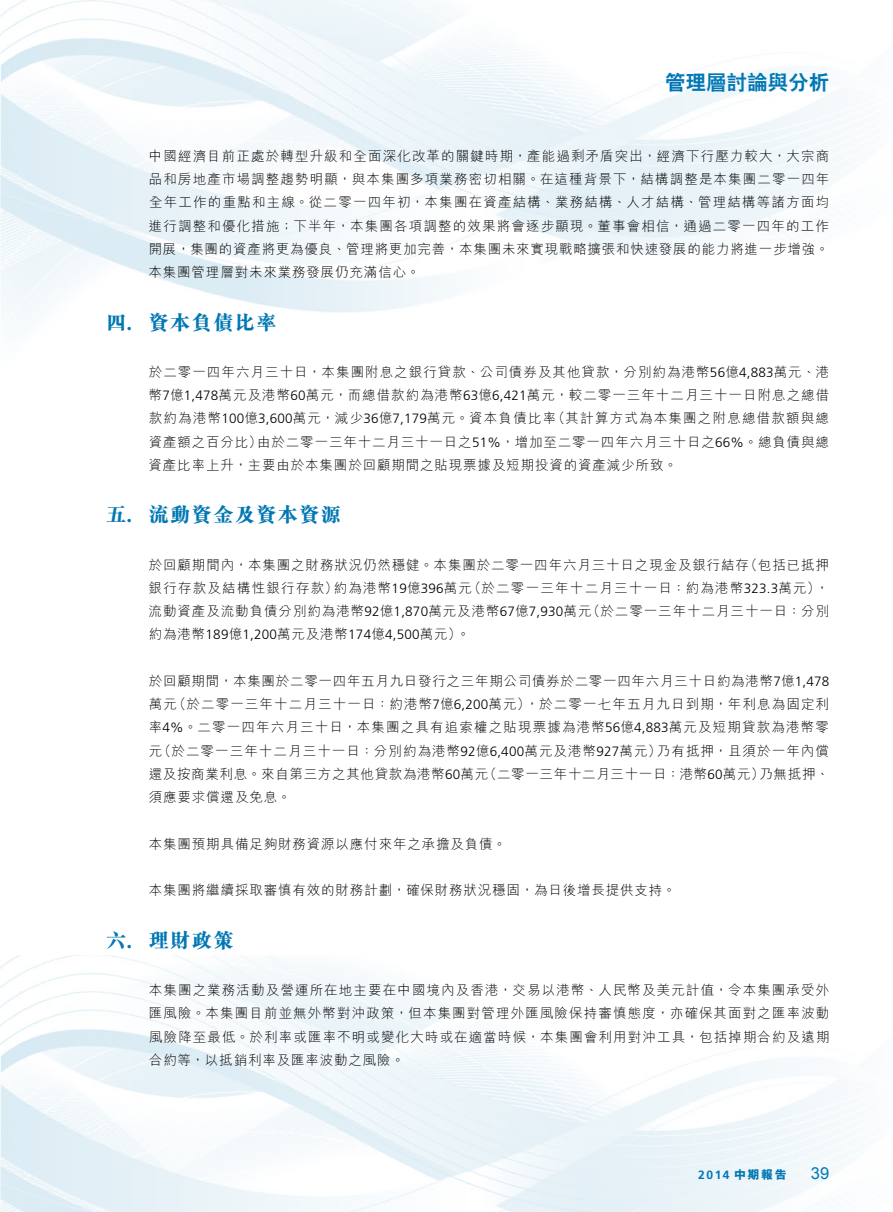
<style>
.page{position:relative;width:893px;height:1212px;background:#fff}
.page>*{position:absolute;margin:0;border:0;box-sizing:border-box;transform-origin:0 0}
.t1{font:800 20.25px "M Sung HK";letter-spacing:.06em;color:#0077b4}
.t2{font:800 20.25px "C Hei 2 HK";letter-spacing:.015em;color:#0077b4}
.t3{font:16.5px "Arial";color:#0077b4}
.t4{font:300 13.5px/23.2px "M Hei HK";letter-spacing:.065em;color:#000;text-align:justify}
.t5{font:300 13.5px "Frutiger LT Std";letter-spacing:.015em;color:#000}
.t6{font:700 12px "Frutiger LT Std";color:#0077b4}
.s1{font-family:"Times LT Std";font-weight:700}
.s2{font-family:"Frutiger LT Std"}
.s3{font-family:"M Hei HK"}
.s4{font-family:"M Hei HK";font-weight:800}
</style>
<div class="page">
<svg style="left:0;top:0;width:847px;height:321px"></svg>
<svg style="left:0;top:955px;width:847px;height:257px"></svg>
<h1 class="t2" style="left:665px;top:73px;width:165px">管理層討論與分析</h1>
<p class="t4" style="left:148px;top:144px;width:682px">中國經濟目前正處於轉型升級和全面深化改革的關鍵時期，產能過剩矛盾突出，經濟下行壓力較大，大宗商品和房地產市場調整趨勢明顯，與本集團多項業務密切相關。在這種背景下，結構調整是本集團二零一四年全年工作的重點和主線。從二零一四年初，本集團在資產結構、業務結構、人才結構、管理結構等諸方面均進行調整和優化措施；下半年，本集團各項調整的效果將會逐步顯現。董事會相信，通過二零一四年的工作開展，集團的資產將更為優良、管理將更加完善，本集團未來實現戰略擴張和快速發展的能力將進一步增強。本集團管理層對未來業務發展仍充滿信心。</p>
<h1 class="t1" style="left:106px;top:312px;width:172px">四<span class="s1">.</span> 資本負債比率</h1>
<p class="t4" style="left:149px;top:360px;width:682px">於二零一四年六月三十日，本集團附息之銀行貸款、公司債券及其他貸款，分別約為港幣<span class="s2">56</span>億<span class="s2">4,883</span>萬元、港幣<span class="s2">7</span>億<span class="s2">1,478</span>萬元及港幣<span class="s2">60</span>萬元，而總借款約為港幣<span class="s2">63</span>億<span class="s2">6,421</span>萬元，較二零一三年十二月三十一日附息之總借款約為港幣<span class="s2">100</span>億<span class="s2">3,600</span>萬元，減少<span class="s2">36</span>億<span class="s2">7,179</span>萬元。資本負債比率（其計算方式為本集團之附息總借款額與總資產額之百分比）由於二零一三年十二月三十一日之<span class="s2">51%</span>，增加至二零一四年六月三十日之<span class="s2">66%</span>。總負債與總資產比率上升，主要由於本集團於回顧期間之貼現票據及短期投資的資產減少所致。</p>
<h1 class="t1" style="left:106px;top:505px;width:236px">五<span class="s1">.</span> 流動資金及資本資源</h1>
<p class="t4" style="left:149px;top:553px;width:682px">於回顧期間內，本集團之財務狀況仍然穩健。本集團於二零一四年六月三十日之現金及銀行結存（包括已抵押銀行存款及結構性銀行存款）約為港幣<span class="s2">19</span>億<span class="s2">396</span>萬元（於二零一三年十二月三十一日：約為港幣<span class="s2">323.3</span>萬元），流動資產及流動負債分別約為港幣<span class="s2">92</span>億<span class="s2">1,870</span>萬元及港幣<span class="s2">67</span>億<span class="s2">7,930</span>萬元（於二零一三年十二月三十一日：分別</p>
<p class="t5" style="left:149px;top:627px;width:323px"><span class="s3">約為港幣</span>189<span class="s3">億</span>1,200<span class="s3">萬元及港幣</span>174<span class="s3">億</span>4,500<span class="s3">萬元）。</span></p>
<p class="t4" style="left:149px;top:669px;width:682px">於回顧期間，本集團於二零一四年五月九日發行之三年期公司債券於二零一四年六月三十日約為港幣<span class="s2">7</span>億<span class="s2">1,478</span>萬元（於二零一三年十二月三十一日：約港幣<span class="s2">7</span>億<span class="s2">6,200</span>萬元），於二零一七年五月九日到期，年利息為固定利率<span class="s2">4%</span>。二零一四年六月三十日，本集團之具有追索權之貼現票據為港幣<span class="s2">56</span>億<span class="s2">4,883</span>萬元及短期貸款為港幣零元（於二零一三年十二月三十一日：分別約為港幣<span class="s2">92</span>億<span class="s2">6,400</span>萬元及港幣<span class="s2">927</span>萬元）乃有抵押，且須於一年內償還及按商業利息。來自第三方之其他貸款為港幣<span class="s2">60</span>萬元（二零一三年十二月三十一日：港幣<span class="s2">60</span>萬元）乃無抵押、須應要求償還及免息。</p>
<p class="t4" style="left:149px;top:832px;width:359px">本集團預期具備足夠財務資源以應付來年之承擔及負債。</p>
<p class="t4" style="left:149px;top:878px;width:529px">本集團將繼續採取審慎有效的財務計劃，確保財務狀況穩固，為日後增長提供支持。</p>
<h1 class="t1" style="left:106px;top:930px;width:129px">六<span class="s1">.</span> 理財政策</h1>
<p class="t4" style="left:149px;top:978px;width:682px">本集團之業務活動及營運所在地主要在中國境內及香港，交易以港幣、人民幣及美元計值，令本集團承受外匯風險。本集團目前並無外幣對沖政策，但本集團對管理外匯風險保持審慎態度，亦確保其面對之匯率波動風險降至最低。於利率或匯率不明或變化大時或在適當時候，本集團會利用對沖工具，包括掉期合約及遠期合約等，以抵銷利率及匯率波動之風險。</p>
<p class="t6" style="left:698px;top:1167px;width:90px">2014 <span class="s4">中期報告</span></p>
<p class="t3" style="left:811px;top:1163px;width:20px">39</p>
</div>
